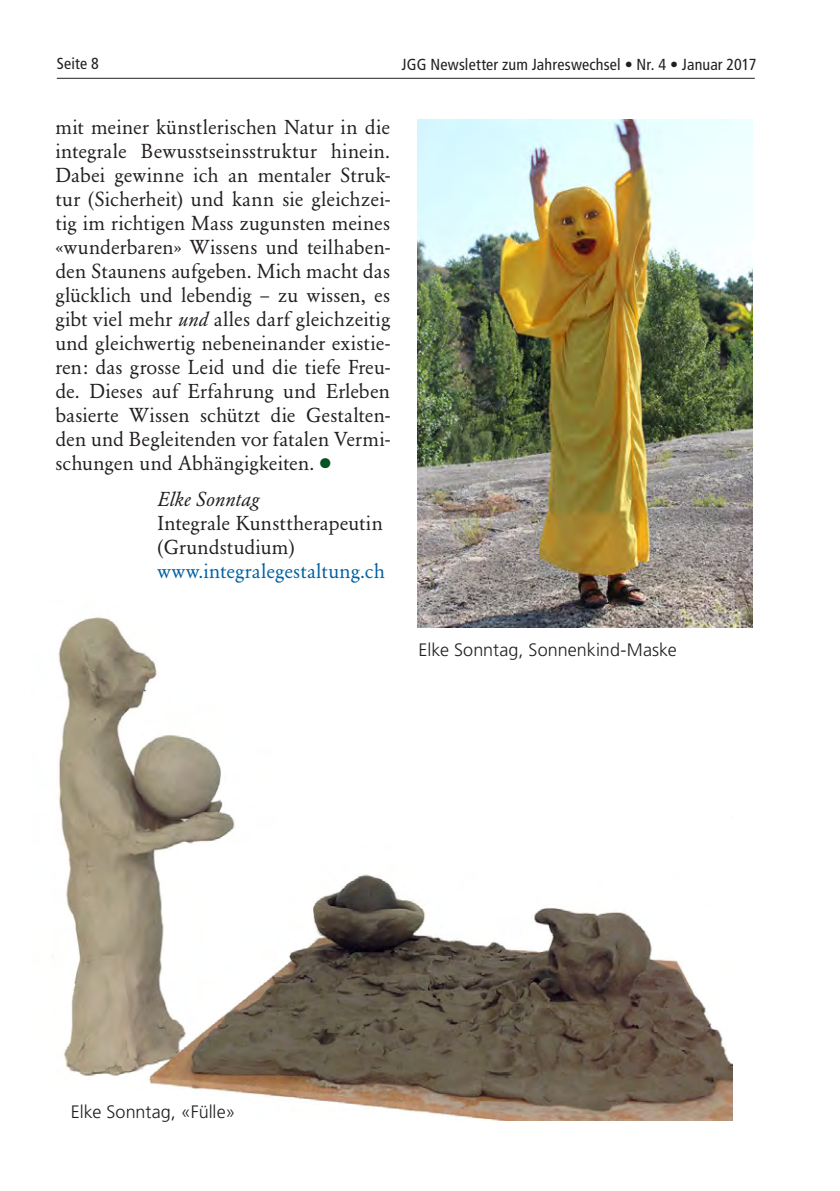
<style>
.page{position:relative;width:840px;height:1191px;background:#fff}
.page>*{position:absolute;margin:0;border:0;box-sizing:border-box;transform-origin:0 0}
.t1{font:20px/24px "Garamond BE";letter-spacing:.005em;color:#231f20;text-align:justify}
.t2{font:20px "Garamond BE";letter-spacing:.005em;color:#0060a1}
.t3{font:italic 20px "Garamond BE";letter-spacing:.015em;color:#231f20}
.t4{font:300 18px "Frutiger";color:#231f20}
.t5{font:condensed 16px "Frutiger";letter-spacing:.01em;color:#231f20}
.s1{font-style:italic}
.s2{color:#02531f}
</style>
<div class="page">
<img style="left:52px;top:616px;width:679px;height:504px">
<hr style="left:57px;top:78px;width:697px;height:1px;background:#231f20">
<img style="left:417px;top:119px;width:334px;height:508px">
<p class="t5" style="left:57px;top:54px;width:43px">Seite 8</p>
<p class="t5" style="left:401px;top:55px;width:356px">JGG Newsletter zum Jahreswechsel • Nr. 4 • Januar 2017</p>
<p class="t1" style="left:55px;top:115px;width:336px">mit meiner künstlerischen Natur in die integrale Bewusstseinsstruktur hinein.<br>Dabei gewinne ich an mentaler Struk&shy;tur (Sicherheit) und kann sie gleichzei&shy;tig im richtigen Mass zugunsten meines «wunderbaren» Wissens und teilhaben&shy;den Staunens aufgeben. Mich macht das glücklich und lebendig – zu wissen, es gibt viel mehr <span class="s1">und</span> alles darf gleichzeitig und gleichwertig nebeneinander existie&shy;ren: das grosse Leid und die tiefe Freu&shy;de. Dieses auf Erfahrung und Erleben basierte Wissen schützt die Gestalten&shy;den und Begleitenden vor fatalen Vermi&shy;schungen und Abhängigkeiten. <span class="s2">●</span></p>
<p class="t3" style="left:157px;top:487px;width:103px">Elke Sonntag</p>
<p class="t1" style="left:157px;top:511px;width:227px">Integrale Kunsttherapeutin</p>
<p class="t1" style="left:157px;top:535px;width:139px">(Grundstudium)</p>
<p class="t2" style="left:157px;top:560px;width:229px">www.integralegestaltung.ch</p>
<p class="t4" style="left:418px;top:639px;width:259px">Elke Sonntag, Sonnenkind-Maske</p>
<p class="t4" style="left:71px;top:1101px;width:166px">Elke Sonntag, «Fülle»</p>
</div>
